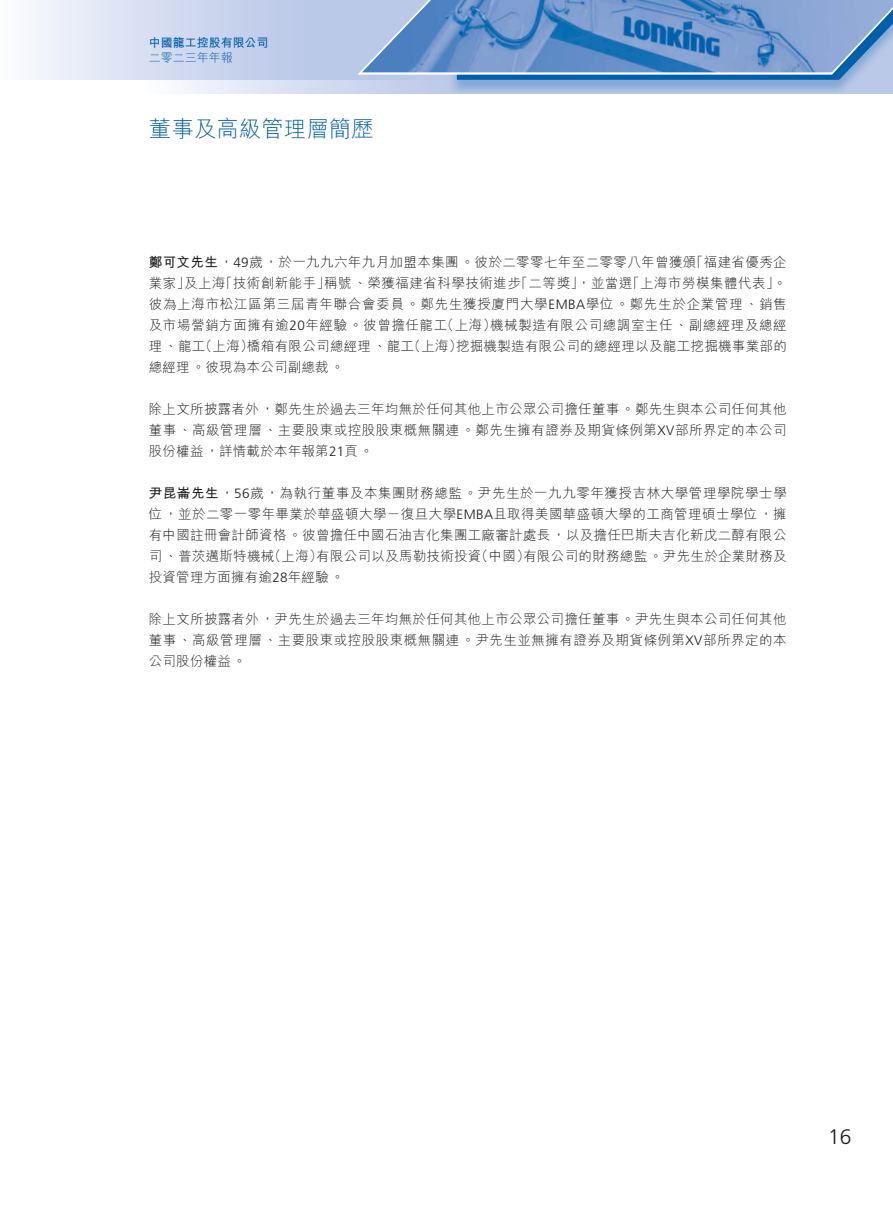
<style>
.page{position:relative;width:893px;height:1212px;background:#fff}
.page>*{position:absolute;margin:0;border:0;box-sizing:border-box;transform-origin:0 0}
.t1{font:300 22.5px "M Hei HK";color:#005faa}
.t2{font:300 21px "Frutiger LT Std";color:#1c1c1b}
.t3{font:300 13.5px/21px "M Hei HK";letter-spacing:.03em;color:#1c1c1b}
.t4{font:300 13.5px "M Hei HK";letter-spacing:.055em;color:#1c1c1b}
.t5{font:700 12px "M Hei HK";color:#005faa}
.t6{font:300 12px "M Hei HK";color:#005faa}
.s1{font-weight:700}
.s2{font-family:"Frutiger LT Std"}
</style>
<div class="page">
<svg style="left:183px;top:80px;width:265px;height:14px;background:#d5ddf1"></svg>
<svg style="left:30px;top:0;width:325px;height:80px;background:#d1d9ef"></svg>
<div style="left:448px;top:0;width:445px;height:94px;background:#005faa;opacity:.3"></div>
<svg style="left:355px;top:0;width:538px;height:80px;background:#6d98cc"></svg>
<p class="t5" style="left:149px;top:34px;width:121px">中國龍工控股有限公司</p>
<p class="t6" style="left:149px;top:49px;width:85px">二零二三年年報</p>
<h1 class="t1" style="left:149px;top:113px;width:226px">董事及高級管理層簡歷</h1>
<p class="t3" style="left:690px;top:251px;width:98px">「福建省優秀企</p>
<p class="t3" style="left:626px;top:251px;width:162px;text-indent:-477px"><span class="s1">鄭可文先生</span>，<span class="s2">49</span>歲，於一九九六年九月加盟本集團。彼於二零零七年至二零零八年曾獲頒<br>「上海市勞模集體代表。「</p>
<p class="t3" style="left:184px;top:272px;width:43px">及上海</p>
<p class="t3" style="left:219px;top:272px;width:113px">「技術創新能手」</p>
<p class="t3" style="left:324px;top:272px;width:198px">稱號、榮獲福建省科學技術進步</p>
<p class="t3" style="left:514px;top:272px;width:120px">「二等獎，」並當選</p>
<p class="t3" style="left:149px;top:272px;width:43px">業家」</p>
<p class="t4" style="left:149px;top:295px;width:639px">彼為上海市松江區第三屆青年聯合會委員。鄭先生獲授廈門大學<span class="s2">EMBA</span>學位。鄭先生於企業管理、銷售</p>
<p class="t3" style="left:490px;top:314px;width:298px">機械製造有限公司總調室主任、副總經理及總經</p>
<p class="t3" style="left:149px;top:314px;width:300px">及市場營銷方面擁有逾<span class="s2">20</span>年經驗。彼曾擔任龍工</p>
<p class="t3" style="left:441px;top:314px;width:57px">（上海）</p>
<p class="t3" style="left:199px;top:335px;width:56px">（上海）</p>
<p class="t3" style="left:408px;top:335px;width:56px">（上海）</p>
<p class="t3" style="left:247px;top:335px;width:168px">橋箱有限公司總經理、龍工</p>
<p class="t3" style="left:456px;top:335px;width:332px">挖掘機製造有限公司的總經理以及龍工挖掘機事業部的</p>
<p class="t3" style="left:149px;top:335px;width:197px">理、龍工<br>總經理。彼現為本公司副總裁。</p>
<p class="t3" style="left:149px;top:398px;width:639px;text-align:justify">除上文所披露者外，鄭先生於過去三年均無於任何其他上市公眾公司擔任董事。鄭先生與本公司任何其他董事、高級管理層、主要股東或控股股東概無關連。鄭先生擁有證券及期貨條例第<span class="s2">XV</span>部所界定的本公司股份權益，詳情載於本年報第<span class="s2">21</span>頁。</p>
<p class="t3" style="left:149px;top:482px;width:639px;text-align:right"><span class="s1">尹昆崙先生</span>，<span class="s2">56</span>歲，為執行董事及本集團財務總監。尹先生於一九九零年獲授吉林大學管理學院學士學位，並於二零一零年畢業於華盛頓大學－復旦大學<span class="s2">EMBA</span>且取得美國華盛頓大學的工商管理碩士學位，擁有中國註冊會計師資格。彼曾擔任中國石油吉化集團工廠審計處長，以及擔任巴斯夫吉化新戊二醇有限公有限公司的財務總監。尹先生於企業財務及</p>
<p class="t3" style="left:268px;top:545px;width:56px">（上海）</p>
<p class="t3" style="left:475px;top:545px;width:56px">（中國）</p>
<p class="t3" style="left:316px;top:545px;width:167px">有限公司以及馬勒技術投資</p>
<p class="t3" style="left:149px;top:545px;width:197px">司、普茨邁斯特機械<br>投資管理方面擁有逾<span class="s2">28</span>年經驗。</p>
<p class="t3" style="left:149px;top:608px;width:639px;text-align:justify">除上文所披露者外，尹先生於過去三年均無於任何其他上市公眾公司擔任董事。尹先生與本公司任何其他董事、高級管理層、主要股東或控股股東概無關連。尹先生並無擁有證券及期貨條例第<span class="s2">XV</span>部所界定的本公司股份權益。</p>
<h2 class="t2" style="left:828px;top:1125px;width:25px">16</h2>
</div>
